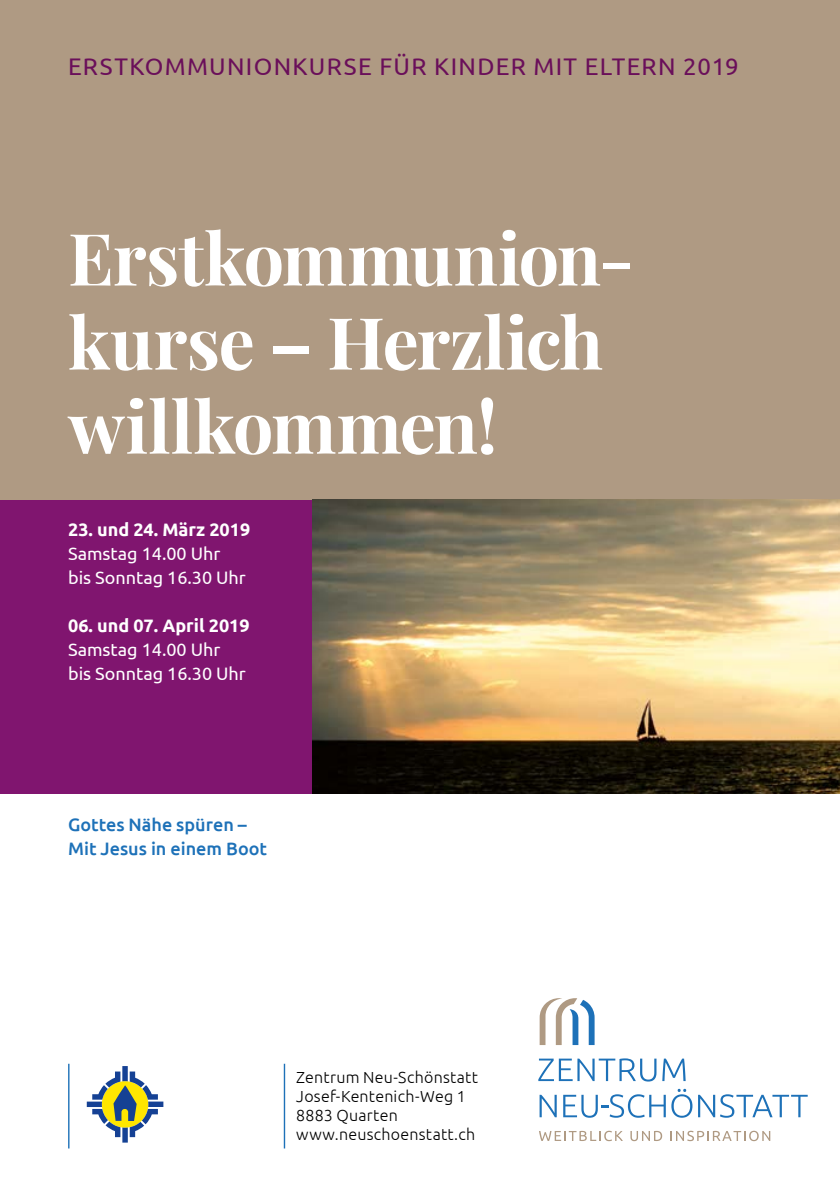
<style>
.page{position:relative;width:840px;height:1191px;background:#fff}
.page>*{position:absolute;margin:0;border:0;box-sizing:border-box;transform-origin:0 0}
.t1{font:700 72px/84px "Playfair Display";letter-spacing:-.01em;color:#fff}
.t2{font:24px "Ubuntu";letter-spacing:.055em;color:#6a0f5a}
.t3{font:18px/24px "Ubuntu";color:#fff}
.t4{font:500 18px/24px "Ubuntu";color:#1d71b8}
.t5{font:700 18px "Ubuntu";color:#fff}
.t6{font:300 16px/19px "Ubuntu";letter-spacing:.015em;color:#000}
</style>
<div class="page">
<div style="left:0;top:499px;width:312px;height:295px;background:#80156f"></div>
<div style="left:0;top:0;width:839px;height:499px;background:#af9a83"></div>
<img style="left:312px;top:499px;width:527px;height:295px">
<hr style="left:283px;top:1063px;width:2px;height:85px;background:#1d71b8">
<hr style="left:68px;top:1063px;width:1px;height:85px;background:#1d71b8">
<svg style="left:87px;top:1066px;width:76px;height:76px"></svg>
<svg style="left:538px;top:1058px;width:118px;height:23px"></svg>
<svg style="left:662px;top:1058px;width:23px;height:23px"></svg>
<svg style="left:539px;top:1094px;width:17px;height:23px"></svg>
<svg style="left:671px;top:1088px;width:136px;height:29px"></svg>
<svg style="left:563px;top:1094px;width:102px;height:23px"></svg>
<svg style="left:539px;top:1130px;width:83px;height:11px"></svg>
<svg style="left:630px;top:1130px;width:31px;height:11px"></svg>
<svg style="left:670px;top:1130px;width:99px;height:11px"></svg>
<svg style="left:539px;top:998px;width:55px;height:47px"></svg>
<h2 class="t2" style="left:68px;top:52px;width:671px">ERSTKOMMUNIONKURSE FÜR KINDER MIT ELTERN 2019</h2>
<h1 class="t1" style="left:68px;top:216px;width:566px">Erstkommunion&shy;kurse – Herzlich willkommen!</h1>
<p class="t5" style="left:68px;top:519px;width:184px">23. und 24. März 2019</p>
<p class="t3" style="left:68px;top:541px;width:179px">Samstag 14.00 Uhr bis Sonntag 16.30 Uhr</p>
<p class="t5" style="left:68px;top:615px;width:183px">06. und 07. April 2019</p>
<p class="t3" style="left:68px;top:637px;width:179px">Samstag 14.00 Uhr bis Sonntag 16.30 Uhr</p>
<p class="t4" style="left:68px;top:811px;width:200px">Gottes Nähe spüren –<br>Mit Jesus in einem Boot</p>
<p class="t6" style="left:296px;top:1067px;width:183px">Zentrum Neu-Schönstatt<br>Josef-Kentenich-Weg 1<br>8883 Quarten www.neuschoenstatt.ch</p>
</div>
